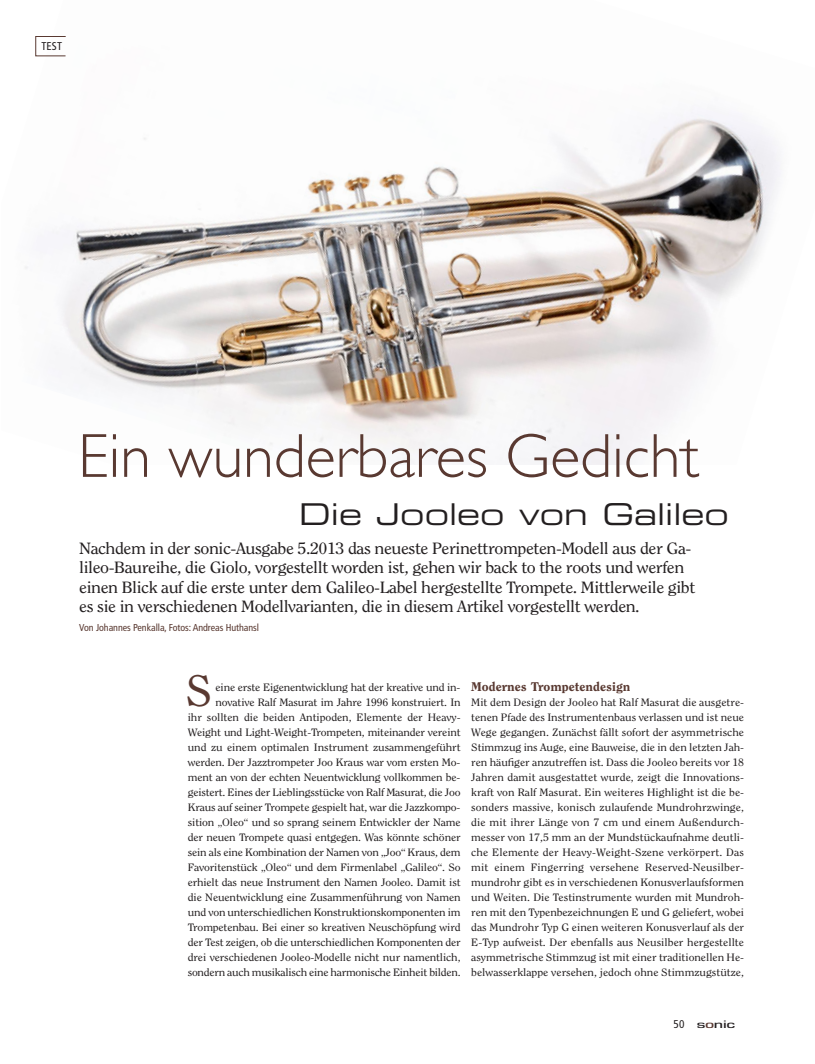
<style>
.page{position:relative;width:815px;height:1064px;background:#fff}
.page>*{position:absolute;margin:0;border:0;box-sizing:border-box;transform-origin:0 0}
.t1{font:300 62.5px "Gill Sans";color:#593931}
.t2{font:43.75px "Clearface Std";color:#593931;scale:1.1 1}
.t3{font:30px "Eurostile Extended Two";color:#231f20}
.t4{font:16.25px/19.5px "Clearface Std";letter-spacing:-.025em;color:#231f20;scale:1.1 1}
.t5{font:800 12.5px "Clearface Std";color:#593931;scale:1.1 1}
.t6{font:500 11.25px "Eurostile T";letter-spacing:-.02em;color:#231f20;scale:1.6 1}
.t7{font:condensed 11.25px "Frutiger LT Std";color:#231f20}
.t8{font:10.62px/15px "Clearface Std";letter-spacing:-.015em;color:#231f20;text-align:right;scale:1.1 1}
.t9{font:condensed 10px "Frutiger LT Std";letter-spacing:-.005em;color:#593931}
.s1{font-family:"Frutiger LT Std";font-weight:400;font-stretch:condensed}
.s2{color:#593931}
</style>
<div class="page">
<img style="left:25px;top:56px;width:756px;height:409px">
<div style="left:35px;top:36px;width:31px;height:20px;border:1px solid #593931"></div>
<p class="t7" style="left:42px;top:40px;width:22px">TEST</p>
<h1 class="t1" style="left:78px;top:434px;width:623px">Ein wunderbares Gedicht</h1>
<h3 class="t3" style="left:299px;top:503px;width:431px">Die Jooleo von Galileo</h3>
<p class="t4" style="left:79px;top:539px;width:562px">Nachdem in der sonic-Ausgabe 5.2013 das neueste Perinettrompeten-Modell aus der Ga&shy;lileo-Baureihe, die Giolo, vorgestellt worden ist, gehen wir back to the roots und werfen einen Blick auf die erste unter dem Galileo-Label hergestellte Trompete. Mittlerweile gibt es sie in verschiedenen Modellvarianten, die in diesem Artikel vorgestellt werden.</p>
<p class="t9" style="left:79px;top:622px;width:181px">Von Johannes Penkalla, Fotos: Andreas Huthansl</p>
<h2 class="t2" style="left:185px;top:669px;width:26px">S</h2>
<p class="t8" style="left:188px;top:680px;width:250px">eine erste Eigenentwicklung hat der kreative und in&shy;novative Ralf Masurat im Jahre 1996 konstruiert. In<br>ihr sollten die beiden Antipoden, Elemente der Heavy-Weight und Light-Weight-Trompeten, miteinander vereint und zu einem optimalen Instrument zusammengeführt werden. Der Jazztrompeter Joo Kraus war vom ersten Mo&shy;ment an von der echten Neuentwicklung vollkommen be&shy;geistert. Eines der Lieblingsstücke von Ralf Masurat, die Joo Kraus auf seiner Trompete gespielt hat, war die Jazzkompo&shy;sition „Oleo“ und so sprang seinem Entwickler der Name der neuen Trompete quasi entgegen. Was könnte schöner sein als eine Kombination der Namen von „Joo“ Kraus, dem Favoritenstück „Oleo“ und dem Firmenlabel „Galileo“. So erhielt das neue Instrument den Namen Jooleo. Damit ist die Neuentwicklung eine Zusammenführung von Namen und von unterschiedlichen Konstruktionskomponenten im Trompetenbau. Bei einer so kreativen Neuschöpfung wird der Test zeigen, ob die unterschiedlichen Komponenten der drei verschiedenen Jooleo-Modelle nicht nur namentlich, sondern auch musikalisch eine harmonische Einheit bilden.</p>
<p class="t5" style="left:471px;top:680px;width:146px">Modernes Trompetendesign</p>
<p class="t8" style="left:471px;top:695px;width:250px;text-align:justify">Mit dem Design der Jooleo hat Ralf Masurat die ausgetre&shy;tenen Pfade des Instrumentenbaus verlassen und ist neue Wege gegangen. Zunächst fällt sofort der asymmetrische Stimmzug ins Auge, eine Bauweise, die in den letzten Jah&shy;ren häufiger anzutreffen ist. Dass die Jooleo bereits vor 18<br>Jahren damit ausgestattet wurde, zeigt die Innovations&shy;kraft von Ralf Masurat. Ein weiteres Highlight ist die be&shy;sonders massive, konisch zulaufende Mundrohrzwinge, die mit ihrer Länge von 7 cm und einem Außendurch&shy;messer von 17,5 mm an der Mundstückaufnahme deutli&shy;che Elemente der Heavy-Weight-Szene verkörpert. Das mit einem Fingerring versehene Reserved-Neusilber&shy;mundrohr gibt es in verschiedenen Konusverlaufsformen und Weiten. Die Testinstrumente wurden mit Mundroh&shy;ren mit den Typenbezeichnungen E und G geliefert, wobei das Mundrohr Typ G einen weiteren Konusverlauf als der E-Typ aufweist. Der ebenfalls aus Neusilber hergestellte asymmetrische Stimmzug ist mit einer traditionellen He&shy;belwasserklappe versehen, jedoch ohne Stimmzugstütze,</p>
<p class="t6" style="left:674px;top:1018px;width:40px"><span class="s1">50</span> s<span class="s2">o</span>nic</p>
</div>
